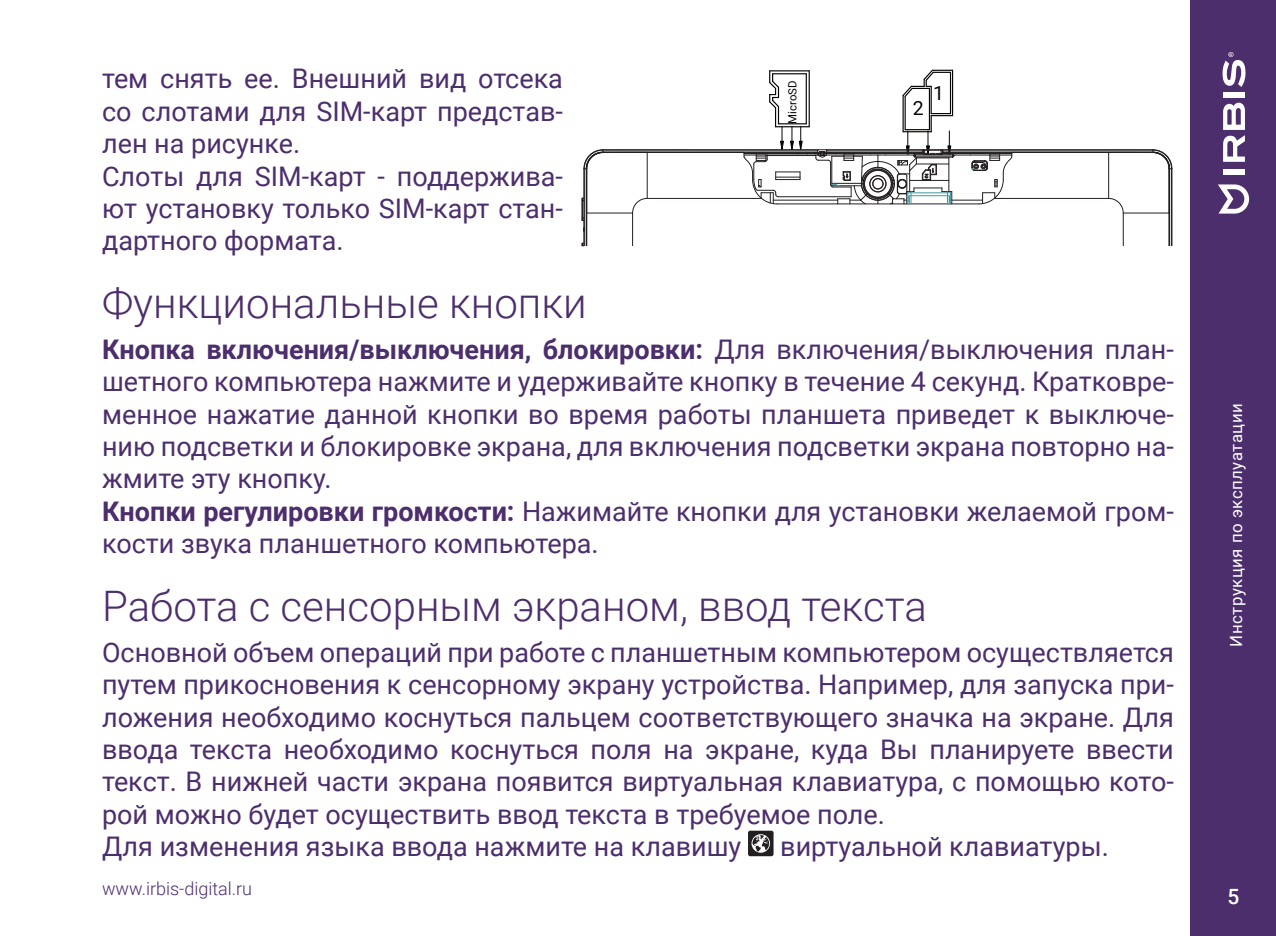
<style>
.page{position:relative;width:1276px;height:936px;background:#fff}
.page>*{position:absolute;margin:0;border:0;box-sizing:border-box;transform-origin:0 0}
.t1{font:300 42px "Roboto";color:#4d2e6d}
.t2{font:27px/32.4px "Roboto";color:#4d2e6d}
.t3{font:500 21px "Roboto";color:#fff}
.t4{font:19.5px "Roboto";color:#040503}
.t5{font:300 18px "Roboto";color:#4d2e6d}
.t6{font:16.8px "Roboto";letter-spacing:.03em;color:#fff}
.t7{font:11.4px "Roboto";color:#040503}
.s1{font-weight:700}
</style>
<div class="page">
<div style="left:1191px;top:0;width:85px;height:935px;background:#4d2e6d"></div>
<svg style="left:1218px;top:184px;width:31px;height:29px"></svg>
<svg style="left:1223px;top:102px;width:22px;height:60px"></svg>
<div style="left:1223px;top:169px;width:22px;height:5px;background:#fff"></div>
<div style="left:1223px;top:92px;width:22px;height:5px;background:#fff"></div>
<svg style="left:1222px;top:52px;width:24px;height:35px"></svg>
<div style="left:748px;top:830px;width:25px;height:26px;background:#231f20;border-radius:2px"></div>
<svg style="left:751px;top:834px;width:19px;height:18px"></svg>
<hr style="left:1171px;top:169px;width:1px;height:77px;background:#231f20">
<hr style="left:1169px;top:169px;width:1px;height:77px;background:#231f20">
<hr style="left:603px;top:151px;width:214px;height:1px;background:#231f20">
<hr style="left:943px;top:151px;width:210px;height:1px;background:#231f20">
<hr style="left:942px;top:150px;width:211px;height:1px;background:#231f20">
<hr style="left:603px;top:149px;width:339px;height:1px;background:#231f20">
<hr style="left:942px;top:149px;width:211px;height:1px;background:#231f20">
<hr style="left:603px;top:150px;width:215px;height:1px;background:#231f20">
<hr style="left:1168px;top:213px;width:1px;height:33px;background:#231f20">
<hr style="left:1122px;top:213px;width:1px;height:33px;background:#231f20">
<hr style="left:647px;top:198px;width:114px;height:1px;background:#231f20">
<hr style="left:994px;top:198px;width:114px;height:1px;background:#231f20">
<hr style="left:1011px;top:152px;width:142px;height:1px;background:#231f20">
<hr style="left:603px;top:152px;width:141px;height:1px;background:#231f20">
<svg style="left:1108px;top:149px;width:64px;height:65px"></svg>
<svg style="left:581px;top:149px;width:67px;height:98px"></svg>
<svg style="left:743px;top:69px;width:269px;height:136px"></svg>
<p class="t2" style="left:102px;top:61px;width:462px">тем снять ее. Внешний вид отсека со слотами для SIM-карт представ&shy;лен на рисунке.<br>Слоты для SIM-карт - поддержива&shy;ют установку только SIM-карт стан&shy;дартного формата.</p>
<h1 class="t1" style="left:102px;top:273px;width:486px">Функциональные кнопки</h1>
<p class="t2" style="left:102px;top:332px;width:1073px"><span class="s1">Кнопка включения/выключения, блокировки:</span> Для включения/выключения план&shy;шетного компьютера нажмите и удерживайте кнопку в течение 4 секунд. Кратковре&shy;менное нажатие данной кнопки во время работы планшета приведет к выключе&shy;нию подсветки и блокировке экрана, для включения подсветки экрана повторно на&shy;жмите эту кнопку.<br><span class="s1">Кнопки регулировки громкости:</span> Нажимайте кнопки для установки желаемой гром&shy;кости звука планшетного компьютера.</p>
<h1 class="t1" style="left:102px;top:576px;width:826px">Работа с сенсорным экраном, ввод текста</h1>
<p class="t2" style="left:102px;top:635px;width:1073px">Основной объем операций при работе с планшетным компьютером осуществляется путем прикосновения к сенсорному экрану устройства. Например, для запуска при&shy;ложения необходимо коснуться пальцем соответствующего значка на экране. Для ввода текста необходимо коснуться поля на экране, куда Вы планируете ввести текст. В нижней части экрана появится виртуальная клавиатура, с помощью кото&shy;рой можно будет осуществить ввод текста в требуемое поле.<br>Для изменения языка ввода нажмите на клавишу</p>
<p class="t7" style="left:784px;top:124px;width:45px;rotate:-90deg">MicroSD</p>
<p class="t4" style="left:933px;top:79px;width:12px">1</p>
<p class="t4" style="left:912px;top:95px;width:12px">2</p>
<p class="t2" style="left:780px;top:829px;width:330px">виртуальной клавиатуры.</p>
<p class="t5" style="left:102px;top:876px;width:152px">www.irbis-digital.ru</p>
<p class="t6" style="left:1224px;top:646px;width:245px;rotate:-90deg">Инструкция по эксплуатации</p>
<p class="t3" style="left:1227px;top:882px;width:13px">5</p>
</div>
